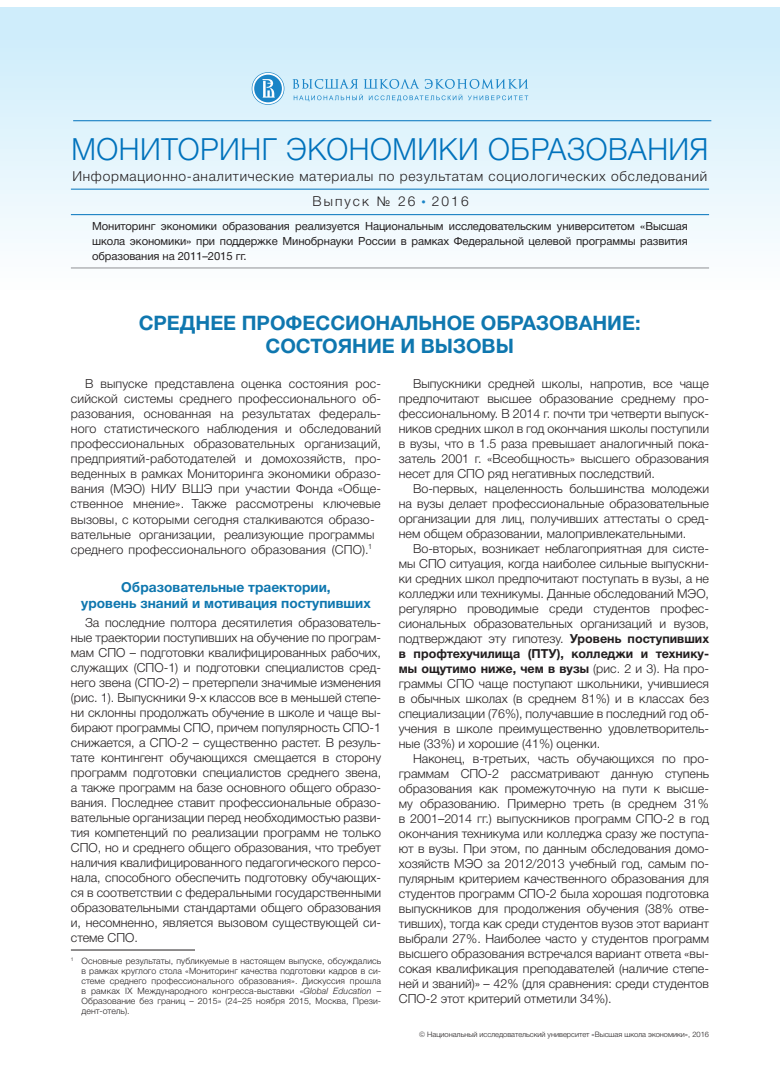
<style>
.page{position:relative;width:780px;height:1088px;background:#fff}
.page>*{position:absolute;margin:0;border:0;box-sizing:border-box;transform-origin:0 0}
.t1{font:300 30.62px "Helvetica Neue Cyr";letter-spacing:.02em;color:#0072bc;scale:.96 1}
.t2{font:700 20px/23.8px "Helvetica Neue Cyr";color:#0f77af;text-align:center}
.t3{font:300 13.75px "Helvetica Neue Cyr";letter-spacing:.055em;color:#231f20}
.t4{font:700 13.75px/16.5px "Helvetica Neue Cyr";color:#0f77af;text-align:center}
.t5{font:300 13.75px "Helvetica Neue Cyr";letter-spacing:.15em;color:#231f20}
.t6{font:300 12.5px/15px "Helvetica Neue Cyr";color:#231f20;text-align:justify}
.t7{font:11.25px/15px "Helvetica Neue Cyr";letter-spacing:-.01em;color:#231f20;text-align:justify}
.t8{font:300 8.75px/10px "Helvetica Neue Cyr";letter-spacing:.01em;color:#231f20;text-align:justify}
.t9{font:300 7.5px "Helvetica Neue Cyr";color:#231f20}
.s1{font-size:8.75px;color:#1b85c7}
.s2{font-style:italic}
.s3{font-weight:700}
</style>
<div class="page">
<div style="left:1px;top:7px;width:778px;height:284px;background:linear-gradient(to bottom,#caecfb,#fbfcfd)"></div>
<hr style="left:71px;top:189px;width:638px;height:1px;background:#0072bc">
<hr style="left:71px;top:268px;width:638px;height:1px;background:#8f9194">
<hr style="left:73px;top:120px;width:638px;height:1px;background:#0072bc">
<hr style="left:71px;top:214px;width:638px;height:1px;background:#0072bc">
<svg style="left:252px;top:72px;width:32px;height:33px"></svg>
<svg style="left:252px;top:73px;width:32px;height:31px"></svg>
<svg style="left:292px;top:79px;width:236px;height:22px;background:#b7def2"></svg>
<svg style="left:254px;top:75px;width:28px;height:27px"></svg>
<hr style="left:71px;top:950px;width:124px;height:1px;background:#231f20">
<h1 class="t1" style="left:72px;top:132px;width:664px">МОНИТОРИНГ ЭКОНОМИКИ ОБРАЗОВАНИЯ</h1>
<p class="t3" style="left:72px;top:168px;width:636px">Информационно-аналитические материалы по результатам социологических обследований</p>
<p class="t5" style="left:312px;top:193px;width:157px">Выпуск № 26 <span class="s1">•</span> 2016</p>
<p class="t7" style="left:92px;top:219px;width:597px">Мониторинг экономики образования реализуется Национальным исследовательским университетом «Высшая школа экономики» при поддержке Минобрнауки России в рамках Федеральной целевой программы развития образования на 2011–2015 гг.</p>
<h2 class="t2" style="left:139px;top:311px;width:503px">СРЕДНЕЕ ПРОФЕССИОНАЛЬНОЕ ОБРАЗОВАНИЕ:<br>СОСТОЯНИЕ И ВЫЗОВЫ</h2>
<p class="t6" style="left:71px;top:376px;width:312px;text-indent:14px">В выпуске представлена оценка состояния рос&shy;сийской системы среднего профессионального об&shy;разования, основанная на результатах федераль&shy;ного статистического наблюдения и обследований профессиональных образовательных организаций, пред прия тий-работодателей и домохозяйств, про&shy;веденных в рамках Мониторинга экономики образо&shy;вания (МЭО) НИУ ВШЭ при участии Фонда «Обще&shy;ственное мнение». Также рассмотрены ключевые</p>
<p class="t6" style="left:71px;top:512px;width:305px">вызовы, с которыми сегодня сталкиваются образо&shy;вательные организации, реализующие программы среднего профессионального образования (СПО) <sup>1</sup>.</p>
<p class="t4" style="left:81px;top:579px;width:291px">Образовательные траектории,<br>уровень знаний и мотивация поступивших</p>
<p class="t6" style="left:71px;top:615px;width:312px;text-indent:14px">За последние полтора десятилетия образователь&shy;ные траектории поступивших на обучение по програм&shy;мам СПО – подготовки квалифицированных рабочих, служащих (СПО-1) и подготовки специалистов сред&shy;него звена (СПО-2) – претерпели значимые изменения (рис. 1). Выпускники 9-х классов все в меньшей степе&shy;ни склонны продолжать обучение в школе и чаще вы&shy;бирают программы СПО, причем популярность СПО-1 снижается, а СПО-2 – существенно растет. В резуль&shy;тате контингент обучающихся смещается в сторону программ подготовки специалистов среднего звена, а также программ на базе основного общего образо&shy;вания. Последнее ставит профессиональные образо&shy;вательные организации перед необходимостью разви&shy;тия компетенций по реализации программ не только СПО, но и среднего общего образования, что требует наличия квалифицированного педагогического персо&shy;нала, способного обеспечить подготовку обучающих&shy;ся в соответствии с федеральными государственными образовательными стандартами общего образования и, несомненно, является вызовом существующей си&shy;стеме СПО.</p>
<p class="t8" style="left:81px;top:955px;width:301px;text-indent:-11px"><sup>1</sup> Основные результаты, публикуемые в настоящем выпуске, обсуждались в рамках круглого стола «Мониторинг качества подготовки кадров в си&shy;стеме среднего профессионального образования». Дискуссия прошла в рамках IX Международного конгресса-выставки «<span class="s2">Global Education</span> – Образование без границ – 2015» (24–25 ноября 2015, Москва, Прези&shy;дент-отель).</p>
<p class="t6" style="left:399px;top:376px;width:312px;text-indent:14px">Выпускники средней школы, напротив, все чаще предпочитают высшее образование среднему про&shy;фессиональному. В 2014 г. почти три четверти выпуск&shy;ников средних школ в год окончания школы поступили в вузы, что в 1.5 раза превышает аналогичный пока&shy;затель 2001 г. «Всеобщность» высшего образования несет для СПО ряд негативных последствий.</p>
<p class="t6" style="left:399px;top:481px;width:312px;text-indent:14px">Во-первых, нацеленность большинства молодежи на вузы делает профессиональные образовательные организации для лиц, получивших аттестаты о сред&shy;нем общем образовании, малопривлекательными.</p>
<p class="t6" style="left:399px;top:541px;width:312px;text-indent:14px">Во-вторых, возникает неблагоприятная для систе&shy;мы СПО ситуация, когда наиболее сильные выпускни&shy;ки средних школ предпочитают поступать в вузы, а не колледжи или техникумы. Данные обследований МЭО, регулярно проводимые среди студентов профес&shy;сиональных образовательных организаций и вузов, подтверждают эту гипотезу. <span class="s3">Уровень поступивших в профтехучилища (ПТУ), колледжи и технику&shy;мы ощутимо ниже, чем в вузы</span> (рис. 2 и 3). На про&shy;граммы СПО чаще поступают школьники, учившиеся в обычных школах (в среднем 81%) и в классах без специализации (76%), получавшие в последний год об&shy;учения в школе преимущественно удовлетворитель&shy;ные (33%) и хорошие (41%) оценки.</p>
<p class="t6" style="left:399px;top:751px;width:312px;text-indent:14px">Наконец, в-третьих, часть обучающихся по про&shy;граммам СПО-2 рассматривают данную ступень образования как промежуточную на пути к высше&shy;му образованию. Примерно треть (в среднем 31% в 2001–2014 гг.) выпускников программ СПО-2 в год окончания техникума или колледжа сразу же поступа&shy;ют в вузы. При этом, по данным обследования домо&shy;хозяйств МЭО за 2012/2013 учебный год, самым по&shy;пулярным критерием качественного образования для студентов программ СПО-2 была хорошая подготовка выпускников для продолжения обучения (38% отве&shy;тивших), тогда как среди студентов вузов этот вариант выбрали 27%. Наиболее часто у студентов программ высшего образования встречался вариант ответа «вы&shy;сокая квалификация преподавателей (наличие степе&shy;ней и званий)» – 42% (для сравнения: среди студентов СПО-2 этот критерий отметили 34%).</p>
<p class="t9" style="left:419px;top:1030px;width:291px">© Национальный исследовательский университет «Высшая школа экономики», 2016</p>
</div>
